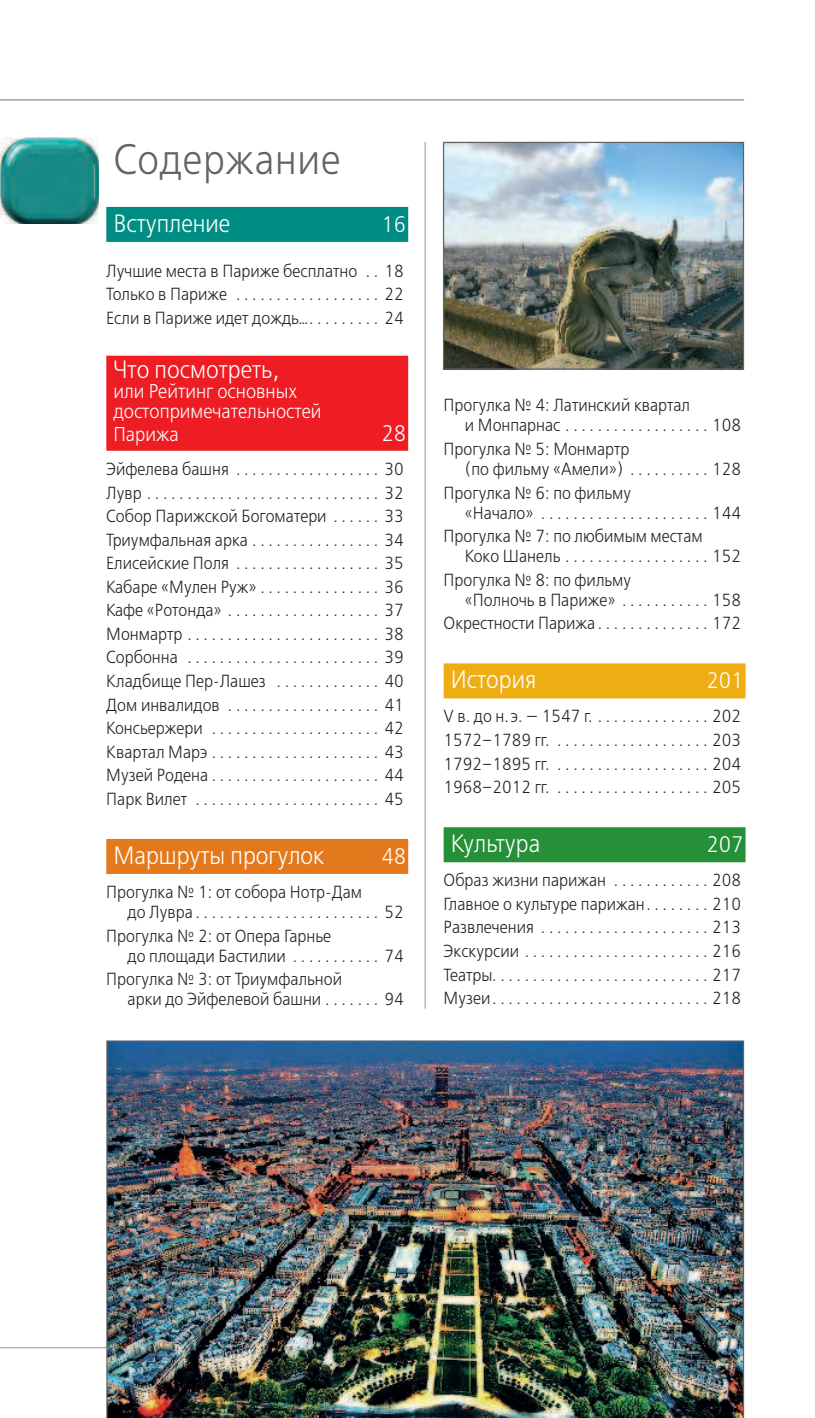
<style>
.page{position:relative;width:815px;height:1418px;background:#fff}
.page>*{position:absolute;margin:0;border:0;box-sizing:border-box;transform-origin:0 0}
.t1{font:300 42.5px "Free Set";letter-spacing:.02em;color:#636366;scale:.9 1}
.t2{font:300 25px "Free Set";color:#fff;scale:.9 1}
.t3{font:300 22.5px "Free Set";color:#fff;scale:.9 1}
.t4{font:300 20px/20px "Free Set";color:#fff;scale:.9 1}
.t5{font:300 17.5px/23.5px "Free Set";color:#231f20;scale:.9 1}
</style>
<div class="page">
<hr style="left:0;top:1346px;width:411px;height:2px;background:#a8a9ad">
<div style="left:106px;top:207px;width:302px;height:35px;background:#008e84"></div>
<div style="left:106px;top:356px;width:302px;height:95px;background:#ee1d23"></div>
<div style="left:106px;top:839px;width:302px;height:35px;background:#e3791c"></div>
<div style="left:444px;top:663px;width:302px;height:35px;background:#eead13"></div>
<div style="left:444px;top:827px;width:302px;height:35px;background:#269039"></div>
<hr style="left:425px;top:142px;width:1px;height:866px;background:#a8a9ad">
<hr style="left:0;top:99px;width:744px;height:1px;background:#a8a9ad">
<img style="left:106px;top:1040px;width:638px;height:377px">
<img style="left:445px;top:144px;width:297px;height:224px">
<div style="left:443px;top:142px;width:301px;height:228px;border:1px solid #636366"></div>
<img style="left:1px;top:138px;width:97px;height:86px">
<h1 class="t1" style="left:113px;top:140px;width:254px">Содержание</h1>
<h2 class="t2" style="left:113px;top:212px;width:131px">Вступление</h2>
<p class="t3" style="left:381px;top:214px;width:29px">16</p>
<p class="t5" style="left:106px;top:260px;width:332px;text-align:justify">Лучшие места в Париже бесплатно . . 18<br>Только в Париже . . . . . . . . . . . . . . . . . . 22<br>Если в Париже идет дождь… . . . . . . . . . 24</p>
<h2 class="t2" style="left:113px;top:358px;width:186px">Что посмотреть,</h2>
<p class="t4" style="left:113px;top:383px;width:233px">или Рейтинг основных достопримечательностей</p>
<p class="t4" style="left:113px;top:425px;width:74px">Парижа</p>
<p class="t3" style="left:381px;top:423px;width:29px">28</p>
<p class="t5" style="left:106px;top:458px;width:332px;text-align:justify">Эйфелева башня . . . . . . . . . . . . . . . . . . 30<br>Лувр . . . . . . . . . . . . . . . . . . . . . . . . . . . . . 32<br>Собор Парижской Богоматери . . . . . . 33<br>Триумфальная арка . . . . . . . . . . . . . . . . 34<br>Елисейские Поля . . . . . . . . . . . . . . . . . . 35<br>Кабаре «Мулен Руж» . . . . . . . . . . . . . . . 36<br>Кафе «Ротонда» . . . . . . . . . . . . . . . . . . . 37<br>Монмартр . . . . . . . . . . . . . . . . . . . . . . . . 38<br>Сорбонна . . . . . . . . . . . . . . . . . . . . . . . . 39<br>Кладбище Пер-Лашез . . . . . . . . . . . . . 40<br>Дом инвалидов . . . . . . . . . . . . . . . . . . . 41<br>Консьержери . . . . . . . . . . . . . . . . . . . . . 42<br>Квартал Марэ . . . . . . . . . . . . . . . . . . . . . 43<br>Музей Родена . . . . . . . . . . . . . . . . . . . . . 44<br>Парк Вилет . . . . . . . . . . . . . . . . . . . . . . . 45</p>
<h2 class="t2" style="left:113px;top:844px;width:236px">Маршруты прогулок</h2>
<p class="t3" style="left:381px;top:846px;width:29px">48</p>
<p class="t5" style="left:128px;top:883px;width:308px;line-height:20px;text-indent:-21px">Прогулка № 1: от собора Нотр-Дам<br>до Лувра . . . . . . . . . . . . . . . . . . . . . . . 52</p>
<p class="t5" style="left:128px;top:926px;width:308px;line-height:20px;text-indent:-21px">Прогулка № 2: от Опера Гарнье<br>до площади Бастилии . . . . . . . . . . . 74</p>
<p class="t5" style="left:128px;top:970px;width:308px;line-height:20px;text-indent:-21px">Прогулка № 3: от Триумфальной<br>арки до Эйфелевой башни . . . . . . . 94</p>
<p class="t5" style="left:465px;top:396px;width:308px;line-height:20px;text-indent:-21px">Прогулка № 4: Латинский квартал<br>и Монпарнас . . . . . . . . . . . . . . . . . . 108</p>
<p class="t5" style="left:465px;top:440px;width:308px;line-height:20px;text-indent:-21px">Прогулка № 5: Монмартр<br>(по фильму «Амели») . . . . . . . . . . 128</p>
<p class="t5" style="left:465px;top:483px;width:308px;line-height:20px;text-indent:-21px">Прогулка № 6: по фильму<br>«Начало» . . . . . . . . . . . . . . . . . . . . . 144</p>
<p class="t5" style="left:465px;top:527px;width:308px;line-height:20px;text-indent:-21px">Прогулка № 7: по любимым местам<br>Коко Шанель . . . . . . . . . . . . . . . . . . 152</p>
<p class="t5" style="left:465px;top:571px;width:308px;line-height:20px;text-indent:-21px">Прогулка № 8: по фильму<br>«Полночь в Париже» . . . . . . . . . . . 158</p>
<p class="t5" style="left:444px;top:612px;width:332px">Окрестности Парижа . . . . . . . . . . . . . . 172</p>
<h2 class="t2" style="left:451px;top:668px;width:97px">История</h2>
<p class="t3" style="left:706px;top:670px;width:43px">201</p>
<p class="t5" style="left:444px;top:705px;width:332px;text-align:justify">V в. до н. э. — 1547 г. . . . . . . . . . . . . . . 202<br>1572–1789 гг. . . . . . . . . . . . . . . . . . . . 203<br>1792–1895 гг. . . . . . . . . . . . . . . . . . . . 204<br>1968–2012 гг. . . . . . . . . . . . . . . . . . . . 205</p>
<h2 class="t2" style="left:451px;top:832px;width:101px">Культура</h2>
<p class="t3" style="left:706px;top:834px;width:43px">207</p>
<p class="t5" style="left:444px;top:869px;width:332px;text-align:justify">Образ жизни парижан . . . . . . . . . . . . 208<br>Главное о культуре парижан . . . . . . . . 210<br>Развлечения . . . . . . . . . . . . . . . . . . . . . 213<br>Экскурсии . . . . . . . . . . . . . . . . . . . . . . . 216<br>Театры. . . . . . . . . . . . . . . . . . . . . . . . . . . 217<br>Музеи . . . . . . . . . . . . . . . . . . . . . . . . . . . 218</p>
</div>
